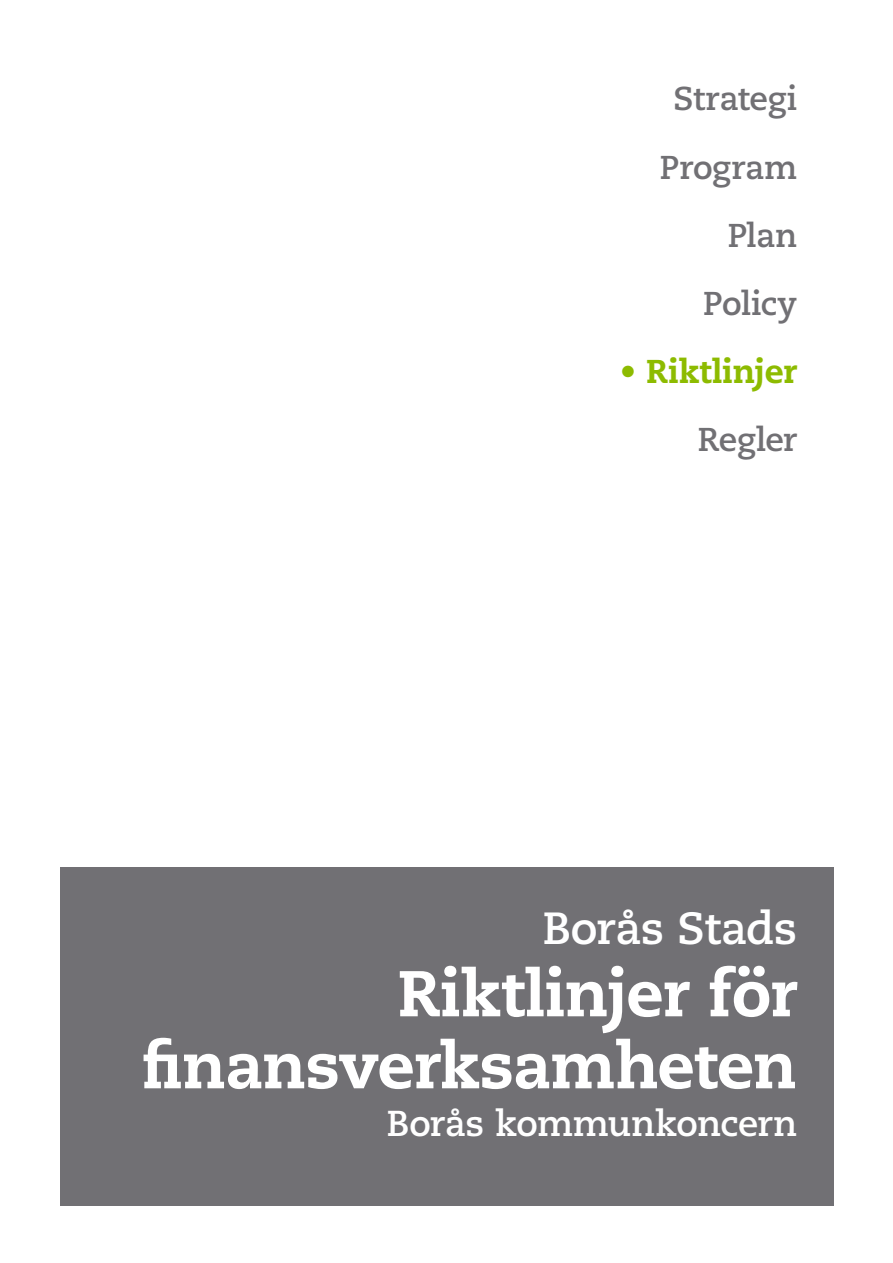
<style>
.page{position:relative;width:893px;height:1263px;background:#fff}
.page>*{position:absolute;margin:0;border:0;box-sizing:border-box;transform-origin:0 0}
.t1{font:800 64.5px/72px "Caecilia LT Std";letter-spacing:-.015em;color:#fff;text-align:right}
.t2{font:700 45px "Caecilia LT Std";letter-spacing:-.015em;color:#fff}
.t3{font:700 36px "Caecilia LT Std";letter-spacing:-.015em;color:#fff}
.t4{font:700 33px "Caecilia LT Std";letter-spacing:-.01em;color:#717074}
.t5{font:800 33px "Caecilia LT Std";letter-spacing:-.01em;color:#8dbb00}
</style>
<div class="page">
<div style="left:60px;top:867px;width:773px;height:338px;background:#717074"></div>
<p class="t4" style="left:673px;top:79px;width:125px">Strategi</p>
<p class="t4" style="left:660px;top:148px;width:139px">Program</p>
<p class="t4" style="left:728px;top:216px;width:71px">Plan</p>
<p class="t4" style="left:703px;top:284px;width:96px">Policy</p>
<p class="t5" style="left:620px;top:351px;width:179px">• Riktlinjer</p>
<p class="t4" style="left:698px;top:420px;width:101px">Regler</p>
<p class="t2" style="left:543px;top:902px;width:256px">Borås Stads</p>
<p class="t1" style="left:142px;top:958px;width:657px">Riktlinjer för finansverksamheten</p>
<p class="t3" style="left:387px;top:1102px;width:412px">Borås kommunkoncern</p>
</div>
